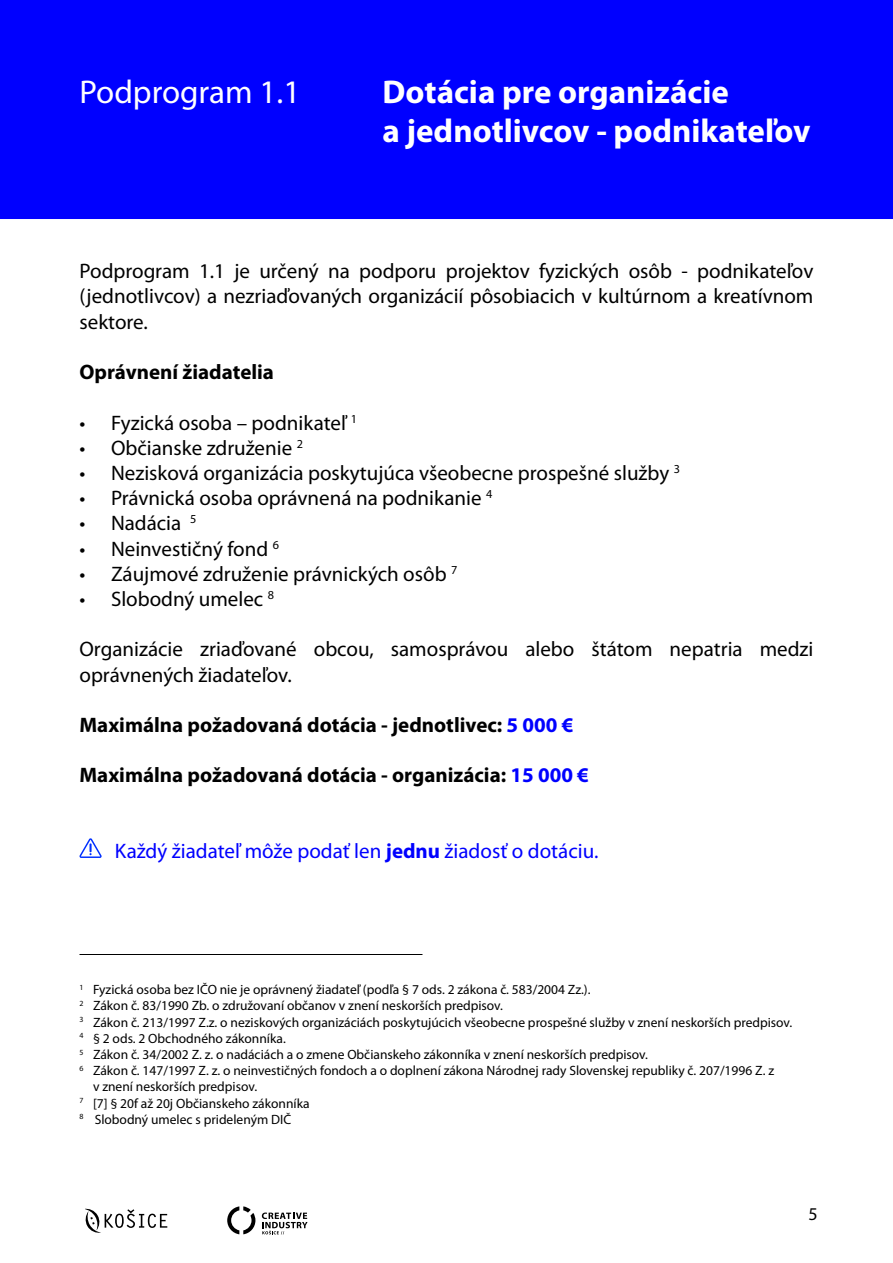
<style>
.page{position:relative;width:893px;height:1263px;background:#fff}
.page>*{position:absolute;margin:0;border:0;box-sizing:border-box;transform-origin:0 0}
.t1{font:700 33px/39.6px "Myriad Pro";color:#fff}
.t2{font:33px "Myriad Pro";color:#fff}
.t3{font:21px/25.2px "Myriad Pro";color:#000;text-align:justify}
.t4{font:700 21px "Myriad Pro";color:#000}
.t5{font:21px "Myriad Pro";color:#00f}
.t6{font:18px "Myriad Pro";color:#000}
.t7{font:13.5px "Myriad Pro";color:#000}
.s1{color:#00f}
.s2{font-weight:700}
</style>
<div class="page">
<svg style="left:227px;top:1206px;width:28px;height:28px"></svg>
<svg style="left:262px;top:1212px;width:46px;height:22px"></svg>
<svg style="left:85px;top:1208px;width:82px;height:25px"></svg>
<svg style="left:80px;top:838px;width:22px;height:20px"></svg>
<div style="left:0;top:0;width:893px;height:219px;background:#00f"></div>
<hr style="left:80px;top:954px;width:342px;height:1px;background:#000">
<h1 class="t2" style="left:80px;top:74px;width:222px">Podprogram 1.1</h1>
<h1 class="t1" style="left:383px;top:72px;width:430px">Dotácia pre organizácie<br>a jednotlivcov - podnikateľov</h1>
<h2 class="t3" style="left:80px;top:259px;width:735px">Podprogram 1.1 je určený na podporu projektov fyzických osôb - podnikateľov (jednotlivcov) a nezriaďovaných organizácií pôsobiacich v kultúrnom a kreatívnom sektore.</h2>
<h2 class="t4" style="left:80px;top:360px;width:196px">Oprávnení žiadatelia</h2>
<h2 class="t3" style="left:80px;top:410px;width:279px">• Fyzická osoba – podnikateľ <sup>1</sup></h2>
<h2 class="t3" style="left:80px;top:435px;width:225px">• Občianske združenie <sup>2</sup></h2>
<h2 class="t3" style="left:80px;top:461px;width:602px">• Nezisková organizácia poskytujúca všeobecne prospešné služby <sup>3</sup></h2>
<h2 class="t3" style="left:79px;top:486px;width:414px">• Právnická osoba oprávnená na podnikanie <sup>4</sup></h2>
<h2 class="t3" style="left:80px;top:511px;width:119px">• Nadácia <sup>5</sup></h2>
<h2 class="t3" style="left:80px;top:536px;width:201px">• Neinvestičný fond <sup>6</sup></h2>
<h2 class="t3" style="left:80px;top:561px;width:379px">• Záujmové združenie právnických osôb <sup>7</sup></h2>
<h2 class="t3" style="left:80px;top:587px;width:196px">• Slobodný umelec <sup>8</sup></h2>
<h2 class="t3" style="left:80px;top:637px;width:735px">Organizácie zriaďované obcou, samosprávou alebo štátom nepatria medzi oprávnených žiadateľov.</h2>
<h2 class="t4" style="left:80px;top:713px;width:495px">Maximálna požadovaná dotácia - jednotlivec: <span class="s1">5 000 €</span></h2>
<h2 class="t4" style="left:80px;top:763px;width:511px">Maximálna požadovaná dotácia - organizácia: <span class="s1">15 000 €</span></h2>
<h2 class="t5" style="left:115px;top:839px;width:485px">Každý žiadateľ môže podať len <span class="s2">jednu</span> žiadosť o dotáciu.</h2>
<p class="t7" style="left:80px;top:982px;width:513px"><sup>1</sup> Fyzická osoba bez IČO nie je oprávnený žiadateľ (podľa § 7 ods. 2 zákona č. 583/2004 Zz.).</p>
<p class="t7" style="left:80px;top:998px;width:425px"><sup>2</sup> Zákon č. 83/1990 Zb. o združovaní občanov v znení neskorších predpisov.</p>
<p class="t7" style="left:80px;top:1015px;width:714px"><sup>3</sup> Zákon č. 213/1997 Z.z. o neziskových organizáciách poskytujúcich všeobecne prospešné služby v znení neskorších predpisov.</p>
<p class="t7" style="left:80px;top:1031px;width:208px"><sup>4</sup> § 2 ods. 2 Obchodného zákonníka.</p>
<p class="t7" style="left:80px;top:1047px;width:570px"><sup>5</sup> Zákon č. 34/2002 Z. z. o nadáciách a o zmene Občianskeho zákonníka v znení neskorších predpisov.</p>
<p class="t7" style="left:80px;top:1063px;width:696px"><sup>6</sup> Zákon č. 147/1997 Z. z. o neinvestičných fondoch a o doplnení zákona Národnej rady Slovenskej republiky č. 207/1996 Z. z</p>
<p class="t7" style="left:93px;top:1079px;width:166px">v znení neskorších predpisov.</p>
<p class="t7" style="left:80px;top:1096px;width:232px"><sup>7</sup> [7] § 20f až 20j Občianskeho zákonníka</p>
<p class="t7" style="left:80px;top:1112px;width:213px"><sup>8</sup> Slobodný umelec s prideleným DIČ</p>
<h3 class="t6" style="left:808px;top:1204px;width:11px">5</h3>
</div>
